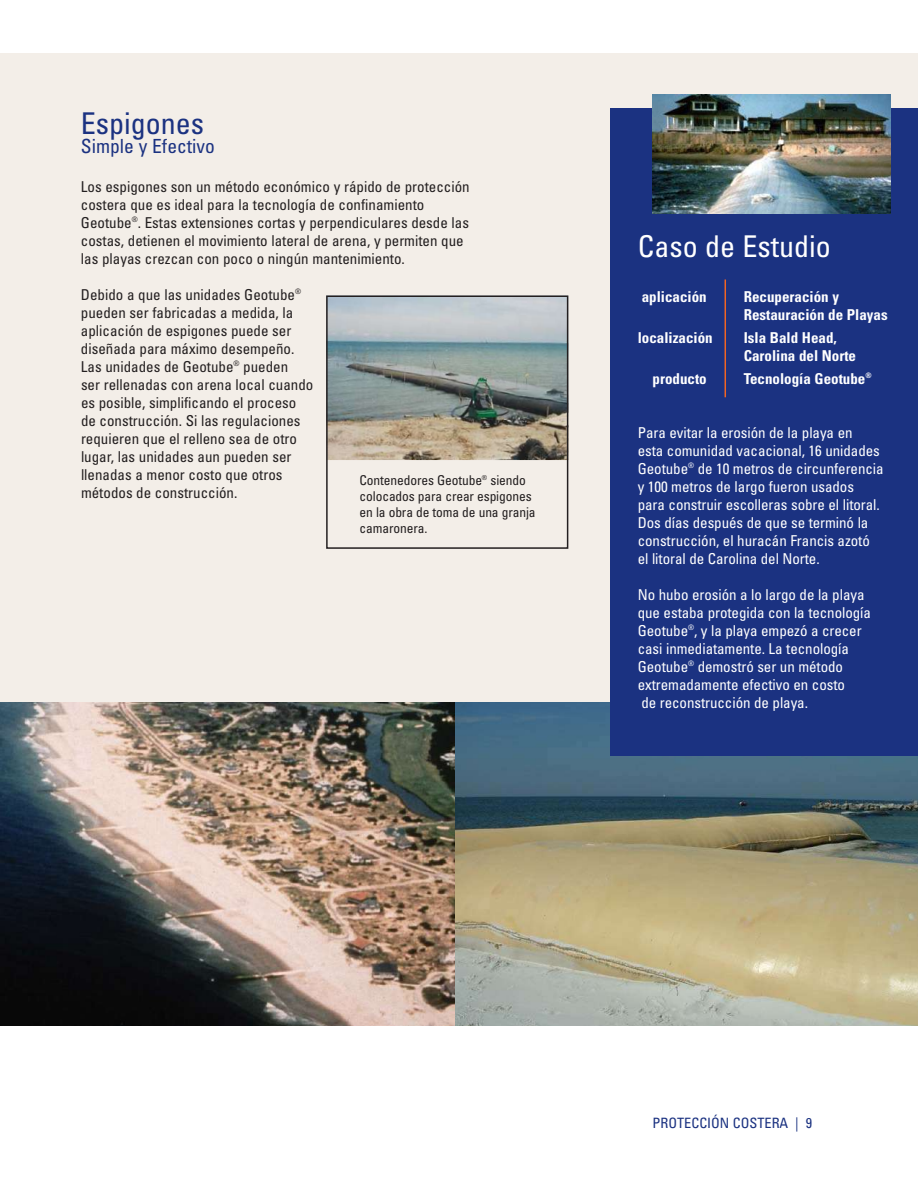
<style>
.page{position:relative;width:918px;height:1188px;background:#fff}
.page>*{position:absolute;margin:0;border:0;box-sizing:border-box;transform-origin:0 0}
.t1{font:condensed 30px "Univers";color:#fff}
.t2{font:condensed 30px "Univers";color:#1b3281}
.t3{font:condensed 19.5px "Univers";color:#1b3281}
.t4{font:condensed 15px/18px "Univers";color:#231f20}
.t5{font:condensed 15px/18px "Univers";letter-spacing:-.005em;color:#fff}
.t6{font:700 condensed 15px/18px "Univers";color:#fff}
.t7{font:condensed 14.25px "Univers";color:#1b3281}
.t8{font:condensed 13.5px/16.2px "Univers";letter-spacing:-.01em;color:#231f20}
</style>
<div class="page">
<div style="left:0;top:53px;width:918px;height:659px;background:#f3eee8"></div>
<img style="left:0;top:702px;width:455px;height:324px">
<img style="left:455px;top:702px;width:463px;height:324px">
<div style="left:610px;top:108px;width:308px;height:648px;background:#1b3281"></div>
<hr style="left:725px;top:280px;width:1px;height:117px;background:#f26522">
<img style="left:329px;top:298px;width:236px;height:162px">
<div style="left:326px;top:295px;width:242px;height:254px;border:2px solid #231f20"></div>
<img style="left:653px;top:94px;width:237px;height:120px">
<h1 class="t2" style="left:81px;top:112px;width:125px">Espigones</h1>
<h2 class="t3" style="left:81px;top:139px;width:136px">Simple y Efectivo</h2>
<p class="t4" style="left:81px;top:179px;width:390px">Los espigones son un método económico y rápido de protección costera que es ideal para la tecnología de confinamiento Geotube<sup>®</sup>. Estas extensiones cortas y perpendiculares desde las costas, detienen el movimiento lateral de arena, y permiten que las playas crezcan con poco o ningún mantenimiento.</p>
<p class="t4" style="left:81px;top:287px;width:234px">Debido a que las unidades Geotube<sup>® </sup>pueden ser fabricadas a medida, la aplicación de espigones puede ser diseñada para máximo desempeño.<br>Las unidades de Geotube<sup>®</sup> pueden<br>ser rellenadas con arena local cuando es posible, simplificando el proceso de construcción. Si las regulaciones requieren que el relleno sea de otro lugar, las unidades aun pueden ser llenadas a menor costo que otros métodos de construcción.</p>
<p class="t8" style="left:360px;top:473px;width:178px">Contenedores Geotube<sup>®</sup> siendo colocados para crear espigones en la obra de toma de una granja camaronera.</p>
<h1 class="t1" style="left:638px;top:235px;width:194px">Caso de Estudio</h1>
<p class="t6" style="left:642px;top:289px;width:66px">aplicación</p>
<p class="t6" style="left:744px;top:289px;width:145px">Recuperación y<br>Restauración de Playas</p>
<p class="t6" style="left:638px;top:330px;width:76px">localización</p>
<p class="t6" style="left:744px;top:330px;width:114px">Isla Bald Head,<br>Carolina del Norte</p>
<p class="t6" style="left:653px;top:371px;width:56px">producto</p>
<p class="t6" style="left:744px;top:371px;width:129px">Tecnología Geotube<sup>®</sup></p>
<p class="t5" style="left:638px;top:425px;width:247px">Para evitar la erosión de la playa en<br>esta comunidad vacacional, 16 unidades Geotube<sup>®</sup> de 10 metros de circunferencia y 100 metros de largo fueron usados para construir escolleras sobre el litoral.<br>Dos días después de que se terminó la construcción, el huracán Francis azotó el litoral de Carolina del Norte.</p>
<p class="t5" style="left:638px;top:587px;width:235px">No hubo erosión a lo largo de la playa que estaba protegida con la tecnología Geotube<sup>®</sup>, y la playa empezó a crecer casi inmediatamente. La tecnología Geotube<sup>®</sup> demostró ser un método extremadamente efectivo en costo<br>de reconstrucción de playa.</p>
<p class="t7" style="left:653px;top:1118px;width:161px">PROTECCIÓN COSTERA | 9</p>
</div>
